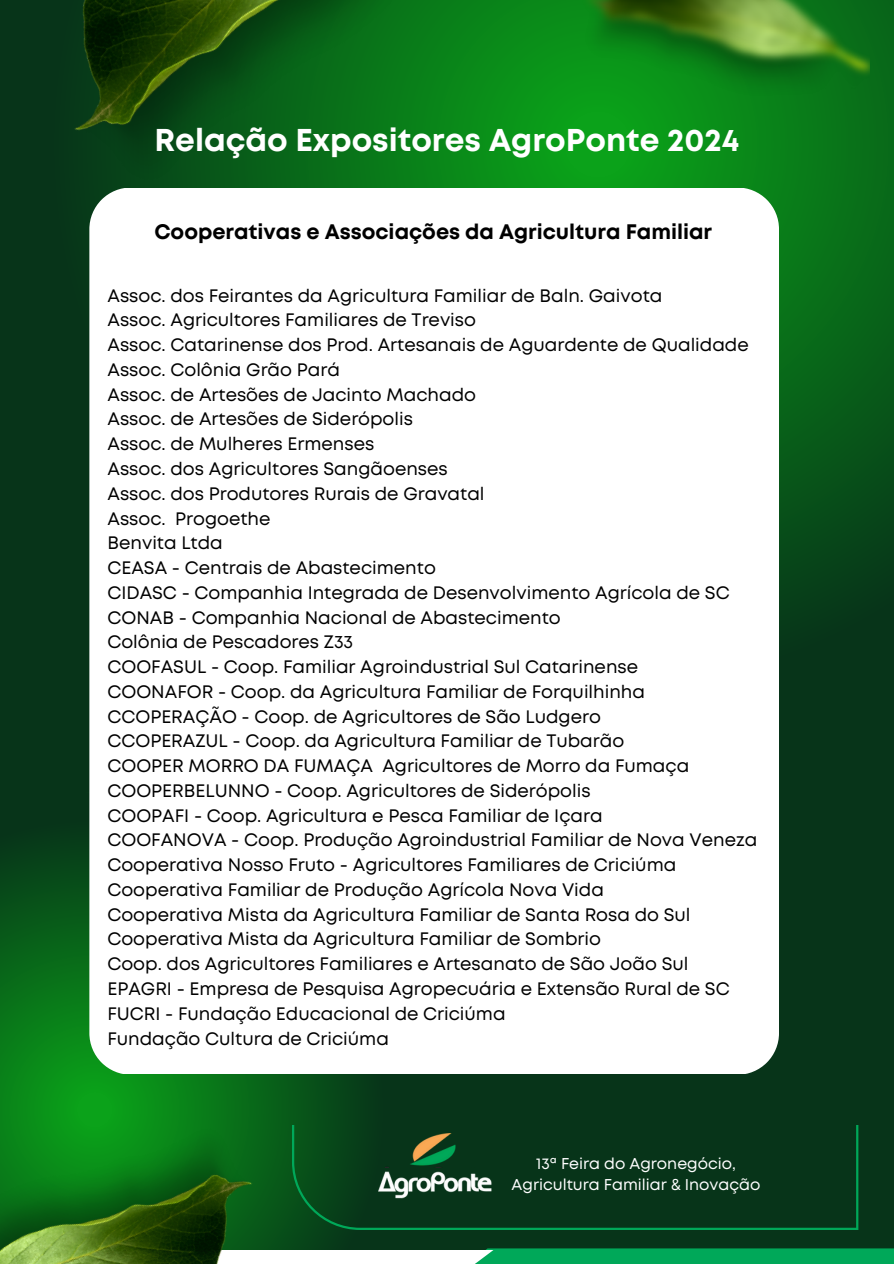
<style>
.page{position:relative;width:894px;height:1264px;background:#fff}
.page>*{position:absolute;margin:0;border:0;box-sizing:border-box;transform-origin:0 0}
.t1{font:700 31.5px "Mont";color:#fff}
.t2{font:700 21px "Mont";color:#000}
.t3{font:18px/24.8px "Mont";color:#000}
.t4{font:15.6px "Mont";color:#fff}
</style>
<div class="page">
<div style="left:0;top:0;width:893px;height:1263px;background:#073419"></div>
<svg style="left:0;top:847px;width:410px;height:401px"></svg>
<svg style="left:519px;top:0;width:374px;height:741px"></svg>
<img style="left:74px;top:0;width:445px;height:187px">
<img style="left:582px;top:0;width:287px;height:99px">
<svg style="left:289px;top:1248px;width:604px;height:15px;background:#48b983"></svg>
<svg style="left:292px;top:1125px;width:566px;height:104px"></svg>
<img style="left:0;top:1067px;width:289px;height:196px">
<img style="left:378px;top:1133px;width:118px;height:34px">
<img style="left:378px;top:1171px;width:118px;height:27px">
<div style="left:89px;top:187px;width:689px;height:886px;background:#fff"></div>
<h3 class="t1" style="left:154px;top:128px;width:586px">Relação Expositores AgroPonte 2024</h3>
<p class="t2" style="left:154px;top:224px;width:559px">Cooperativas e Associações da Agricultura Familiar</p>
<p class="t3" style="left:107px;top:284px;width:651px">Assoc. dos Feirantes da Agricultura Familiar de Baln. Gaivota<br>Assoc. Agricultores Familiares de Treviso<br>Assoc. Catarinense dos Prod. Artesanais de Aguardente de Qualidade Assoc. Colônia Grão Pará<br>Assoc. de Artesões de Jacinto Machado<br>Assoc. de Artesões de Siderópolis<br>Assoc. de Mulheres Ermenses<br>Assoc. dos Agricultores Sangãoenses<br>Assoc. dos Produtores Rurais de Gravatal<br>Assoc. Progoethe<br>Benvita Ltda<br>CEASA - Centrais de Abastecimento<br>CIDASC - Companhia Integrada de Desenvolvimento Agrícola de SC CONAB - Companhia Nacional de Abastecimento<br>Colônia de Pescadores Z33<br>COOFASUL - Coop. Familiar Agroindustrial Sul Catarinense<br>COONAFOR - Coop. da Agricultura Familiar de Forquilhinha CCOPERAÇÃO - Coop. de Agricultores de São Ludgero<br>CCOPERAZUL - Coop. da Agricultura Familiar de Tubarão<br>COOPER MORRO DA FUMAÇA Agricultores de Morro da Fumaça COOPERBELUNNO - Coop. Agricultores de Siderópolis<br>COOPAFI - Coop. Agricultura e Pesca Familiar de Içara<br>COOFANOVA - Coop. Produção Agroindustrial Familiar de Nova Veneza Cooperativa Nosso Fruto - Agricultores Familiares de Criciúma Cooperativa Familiar de Produção Agrícola Nova Vida<br>Cooperativa Mista da Agricultura Familiar de Santa Rosa do Sul Cooperativa Mista da Agricultura Familiar de Sombrio<br>Coop. dos Agricultores Familiares e Artesanato de São João Sul<br>EPAGRI - Empresa de Pesquisa Agropecuária e Extensão Rural de SC FUCRI - Fundação Educacional de Criciúma<br>Fundação Cultura de Criciúma</p>
<h1 class="t4" style="left:536px;top:1157px;width:201px">13ª Feira do Agronegócio,</h1>
<h2 class="t4" style="left:511px;top:1179px;width:250px">Agricultura Familiar &amp; Inovação</h2>
</div>
